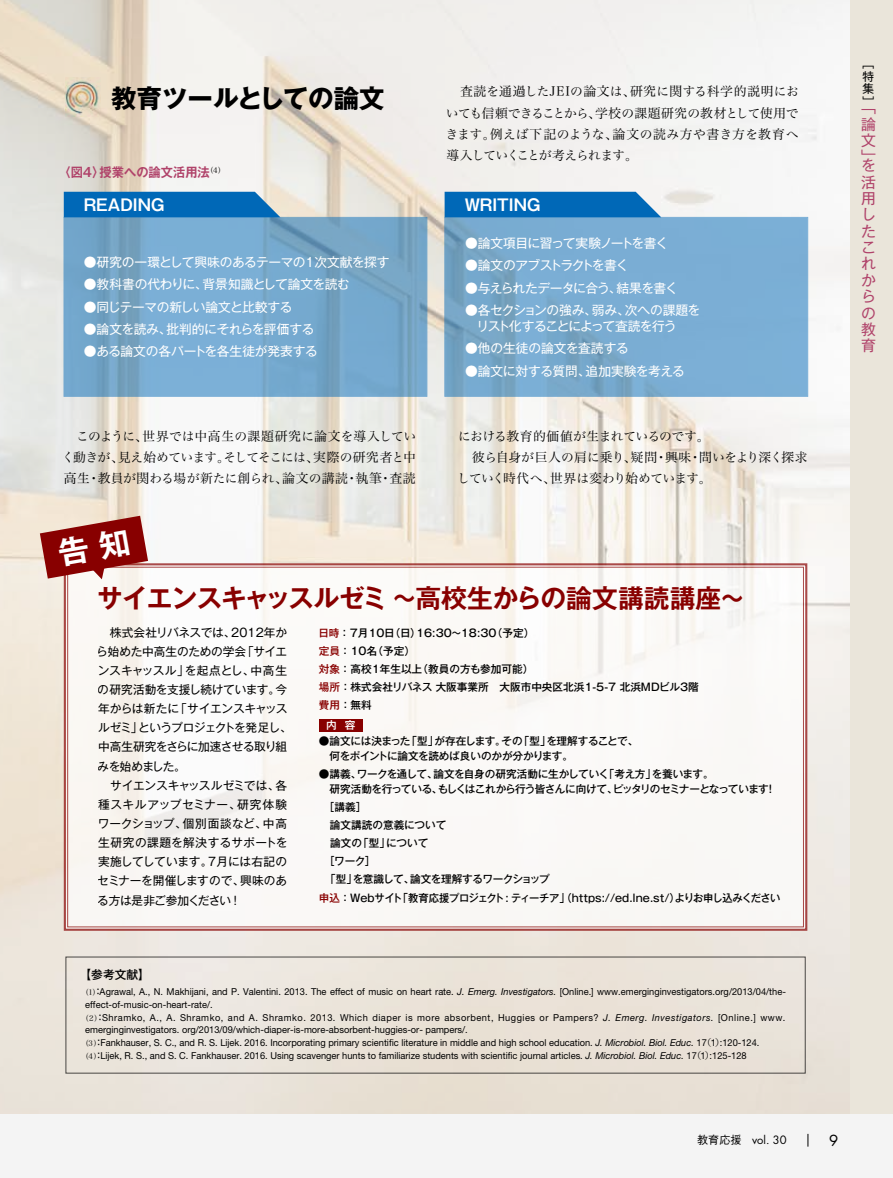
<style>
.page{position:relative;width:893px;height:1178px;background:#fff}
.page>*{position:absolute;margin:0;border:0;box-sizing:border-box;transform-origin:0 0}
.t1{font:700 25.8px "Gothic MB101 Pro De";letter-spacing:-.025em;color:#800}
.t2{font:700 25.5px "Gothic MB101 Pro";color:#000}
.t3{font:700 15.9px "Gothic MB101 Pro De";color:#fff;scale:.96 1}
.t4{font:14.85px/16.4px "Gothic MB101 Pro";color:#b0436a;text-align:justify}
.t5{font:14.85px "Futura";color:#000}
.t6{font:12.75px/21.3px "Hira Min Pro W3";color:#000;text-align:justify}
.t7{font:12.75px/21.3px "Hira Min Pro W3";letter-spacing:-.035em;color:#000}
.t8{font:12.75px "Gothic MB101 Pro";letter-spacing:-.01em;color:#fff}
.t9{font:12.75px/15.9px "Gothic MB101 Pro";letter-spacing:-.055em;color:#fff}
.t10{font:12.75px "Gothic MB101 Pro";letter-spacing:-.035em;color:#fff}
.t11{font:12.75px "Hira Min Pro W3";letter-spacing:.02em;color:#000}
.t12{font:12.75px "Gothic MB101 Pro";letter-spacing:-.015em;color:#fff}
.t13{font:12.75px "Gothic MB101 Pro";letter-spacing:-.065em;color:#fff}
.t14{font:700 12.75px "Gothic MB101 Pro De";color:#b0436a;scale:.96 1}
.t15{font:12.75px "Gothic MB101 Pro";letter-spacing:-.075em;color:#fff}
.t16{font:11.7px/19.2px "Gothic MB101 Pro";letter-spacing:-.015em;color:#000;text-align:justify}
.t17{font:500 11.7px "Gothic MB101 Pro";color:#000}
.t18{font:11.1px "Futura";color:#000}
.t19{font:500 10.65px/18px "Gothic MB101 Pro";letter-spacing:-.015em;color:#000}
.t20{font:500 10.65px/14.9px "Gothic MB101 Pro";letter-spacing:-.045em;color:#000}
.t21{font:500 10.65px/14.9px "Gothic MB101 Pro";letter-spacing:-.035em;color:#000}
.t22{font:500 10.65px "Gothic MB101 Pro";color:#fff}
.t23{font:9.6px "Helvetica Neue";color:#000}
.t24{font:9.6px "Helvetica Neue";letter-spacing:.055em;color:#000}
.s1{color:#800}
.s2{font-family:"Hira Min Pro W3";font-size:7.5px}
.s3{font-family:"Gothic MB101 Pro";font-weight:500}
.s4{font-style:italic}
.s5{font-family:"Koz Min Pro"}
.s6{font-family:"Gothic BBB Pro";font-weight:500}
</style>
<div class="page">
<img style="left:0;top:0;width:850px;height:1114px">
<img style="left:65px;top:78px;width:35px;height:38px">
<div style="left:850px;top:0;width:43px;height:1169px;background:#eae5da"></div>
<div style="left:0;top:1114px;width:893px;height:64px;background:#f4f4f4"></div>
<svg style="left:63px;top:562px;width:745px;height:370px"></svg>
<div style="left:64px;top:192px;width:216px;height:25px;background:#0068b7"></div>
<div style="left:445px;top:192px;width:216px;height:25px;background:#0068b7"></div>
<svg style="left:64px;top:217px;width:363px;height:179px;background:#75a8cb"></svg>
<svg style="left:445px;top:217px;width:363px;height:179px;background:#78abd0"></svg>
<div style="left:319px;top:719px;width:44px;height:13px;background:#800"></div>
<svg style="left:808px;top:1134px;width:1px;height:12px"></svg>
<svg style="left:40px;top:516px;width:108px;height:63px;background:#a84643"></svg>
<h2 class="t2" style="left:111px;top:77px;width:275px">教育ツールとしての論文</h2>
<h3 class="t11" style="left:446px;top:81px;width:354px">　査読を通過したJEIの論文は、研究に関する科学的説明にお</h3>
<h3 class="t6" style="left:445px;top:101px;width:355px">いても信頼できることから、学校の課題研究の教材として使用できます。例えば下記のような、論文の読み方や書き方を教育へ導入していくことが考えられます。</h3>
<h3 class="t14" style="left:58px;top:162px;width:175px">〈図4〉授業への論文活用法<sup>（4）</sup></h3>
<h3 class="t3" style="left:84px;top:191px;width:85px">READING</h3>
<h3 class="t3" style="left:465px;top:191px;width:80px">WRITING</h3>
<h3 class="t8" style="left:84px;top:252px;width:307px">●研究の一環として興味のあるテーマの1次文献を探す</h3>
<h3 class="t12" style="left:84px;top:274px;width:267px">●教科書の代わりに、背景知識として論文を読む</h3>
<h3 class="t10" style="left:84px;top:296px;width:210px">●同じテーマの新しい論文と比較する</h3>
<h3 class="t10" style="left:84px;top:319px;width:232px">●論文を読み、批判的にそれらを評価する</h3>
<h3 class="t8" style="left:84px;top:341px;width:236px">●ある論文の各パートを各生徒が発表する</h3>
<h3 class="t13" style="left:465px;top:233px;width:205px">●論文項目に習って実験ノートを書く</h3>
<h3 class="t15" style="left:465px;top:255px;width:165px">●論文のアブストラクトを書く</h3>
<h3 class="t9" style="left:465px;top:278px;width:214px">●与えられたデータに合う、結果を書く</h3>
<h3 class="t9" style="left:477px;top:300px;width:225px;text-indent:-12px">●各セクションの強み、弱み、次への課題をリスト化することによって査読を行う</h3>
<h3 class="t8" style="left:465px;top:338px;width:165px">●他の生徒の論文を査読する</h3>
<h3 class="t10" style="left:465px;top:360px;width:221px">●論文に対する質問、追加実験を考える</h3>
<h3 class="t6" style="left:62px;top:424px;width:356px">　このように、世界では中高生の課題研究に論文を導入していく動きが、見え始めています。そしてそこには、実際の研究者と中高生・教員が関わる場が新たに創られ、論文の講読・執筆・査読</h3>
<h3 class="t7" style="left:457px;top:424px;width:352px">における教育的価値が生まれているのです。<br>　彼ら自身が巨人の肩に乗り、疑問・興味・問いをより深く探求していく時代へ、世界は変わり始めています。</h3>
<p class="t16" style="left:862px;top:55px;width:13px;line-height:12.8px">［特集］</p>
<h3 class="t4" style="left:861px;top:97px;width:16px">「論文」</h3>
<h3 class="t4" style="left:861px;top:155px;width:16px">を活用したこれからの教育</h3>
<h1 class="t1" style="left:97px;top:576px;width:650px">サイエンスキャッスルゼミ〜高校生からの論文講読講座〜</h1>
<p class="t16" style="left:97px;top:621px;width:196px;text-align:left">　株式会社リバネスでは、2012年から始めた中高生のための学会「サイエンスキャッスル」を起点とし、中高生の研究活動を支援し続けています。今年からは新たに「サイエンスキャッスルゼミ」というプロジェクトを発足し、中高生研究をさらに加速させる取り組みを始めました。<br>　サイエンスキャッスルゼミでは、各種スキルアップセミナー、研究体験ワークショップ、個別面談など、中高生研究の課題を解決するサポートを実施してしています。7月には右記のセミナーを開催しますので、興味のある方は是非ご参加ください！</p>
<p class="t19" style="left:319px;top:622px;width:382px"><span class="s1">日時</span> ： 7月10日（日）16:30〜18:30（予定）<br><span class="s1">定員</span> ： 10名（予定）<br><span class="s1">対象</span> ： 高校1年生以上（教員の方も参加可能）<br><span class="s1">場所</span> ： 株式会社リバネス 大阪事業所　大阪市中央区北浜1-5-7 北浜MDビル3階<span class="s1">費用</span> ： 無料</p>
<p class="t22" style="left:326px;top:716px;width:31px">内　容</p>
<p class="t21" style="left:319px;top:732px;width:321px">●論文には決まった「型」が存在します。その「型」を理解することで、　何をポイントに論文を読めば良いのかが分かります。</p>
<p class="t20" style="left:319px;top:765px;width:458px">●講義、ワークを通して、論文を自身の研究活動に生かしていく「考え方」を養います。<br>　研究活動を行っている、もしくはこれから行う皆さんに向けて、ピッタリのセミナーとなっています！</p>
<p class="t19" style="left:319px;top:797px;width:463px">　［講義］<br>　論文講読の意義について<br>　論文の「型」について<br>　［ワーク］<br>　「型」を意識して、論文を理解するワークショップ<br><span class="s1">申込</span> ：Webサイト「教育応援プロジェクト : ティーチア」（https://ed.lne.st/）よりお申し込みください</p>
<p class="t17" style="left:79px;top:965px;width:72px">【参考文献】</p>
<p class="t23" style="left:82px;top:986px;width:706px"><span class="s2">（1）</span><span class="s3">：</span>Agrawal, A., N. Makhijani, and P. Valentini. 2013. The effect of music on heart rate. <span class="s4">J. Emerg. Investigators.</span> [Online.] www.emerginginvestigators.org/2013/04/the-</p>
<p class="t23" style="left:85px;top:998px;width:129px">effect-of-music-on-heart-rate/.</p>
<p class="t24" style="left:82px;top:1011px;width:705px"><span class="s2">（2）</span><span class="s3">：</span>Shramko, A., A. Shramko, and A. Shramko. 2013. Which diaper is more absorbent, Huggies or Pampers? <span class="s4">J. Emerg. Investigators.</span> [Online.] www.</p>
<p class="t23" style="left:85px;top:1024px;width:384px">emerginginvestigators. org/2013/09/which-diaper-is-more-absorbent-huggies-or- pampers/.</p>
<p class="t23" style="left:82px;top:1037px;width:679px"><span class="s2">（3）</span><span class="s3">：</span>Fankhauser, S. C., and R. S. Lijek. 2016. Incorporating primary scientific literature in middle and high school education. <span class="s4">J. Microbiol. Biol. Educ.</span> 17<span class="s5">（</span>1<span class="s5">）</span>:120-124.</p>
<p class="t23" style="left:82px;top:1050px;width:667px"><span class="s2">（4）</span><span class="s3">：</span>Lijek, R. S., and S. C. Fankhauser. 2016. Using scavenger hunts to familiarize students with scientific journal articles. <span class="s4">J. Microbiol. Biol. Educ.</span> 17<span class="s5">（</span>1<span class="s5">）</span>:125-128</p>
<p class="t18" style="left:697px;top:1132px;width:91px"><span class="s6">教育応援</span> vol. 30</p>
<h3 class="t5" style="left:829px;top:1130px;width:11px">9</h3>
</div>
